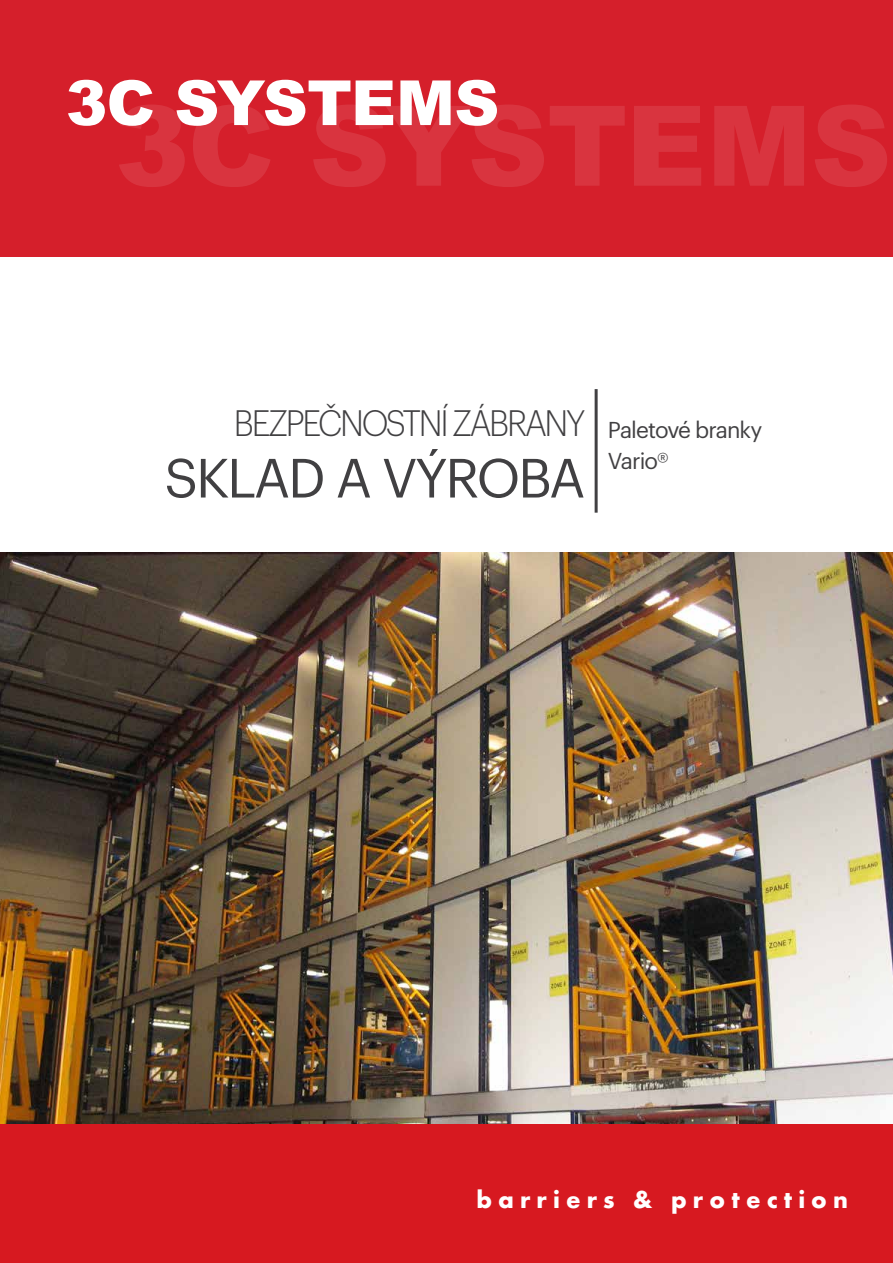
<style>
.page{position:relative;width:893px;height:1263px;background:#fff}
.page>*{position:absolute;margin:0;border:0;box-sizing:border-box;transform-origin:0 0}
.t1{font:54px "Graphik";letter-spacing:-.04em;color:#414042}
.t2{font:300 36px "Graphik";letter-spacing:-.07em;color:#414042;scale:.93 1}
.t3{font:700 25.35px "Futura TOT";letter-spacing:.24em;color:#fff}
.t4{font:22.5px/31.5px "Graphik";letter-spacing:-.04em;color:#414042}
.s1{font-weight:300}
</style>
<div class="page">
<img style="left:0;top:553px;width:893px;height:571px">
<div style="left:0;top:1124px;width:893px;height:139px;background:#d71920"></div>
<div style="left:0;top:0;width:893px;height:256px;background:#d51f2b"></div>
<hr style="left:595px;top:389px;width:3px;height:124px;background:#414042">
<svg style="left:550px;top:106px;width:75px;height:80px"></svg>
<svg style="left:634px;top:106px;width:67px;height:80px"></svg>
<svg style="left:714px;top:106px;width:90px;height:80px"></svg>
<svg style="left:815px;top:105px;width:72px;height:82px"></svg>
<svg style="left:68px;top:80px;width:476px;height:107px"></svg>
<h2 class="t2" style="left:234px;top:397px;width:380px">BEZPEČNOSTNÍ ZÁBRANY</h2>
<h1 class="t1" style="left:164px;top:437px;width:423px">SKLAD A VÝROBA</h1>
<p class="t4" style="left:608px;top:412px;width:156px">Paletové branky<br>Vario<span class="s1">®</span></p>
<p class="t3" style="left:476px;top:1184px;width:373px">barriers &amp; protection</p>
</div>
